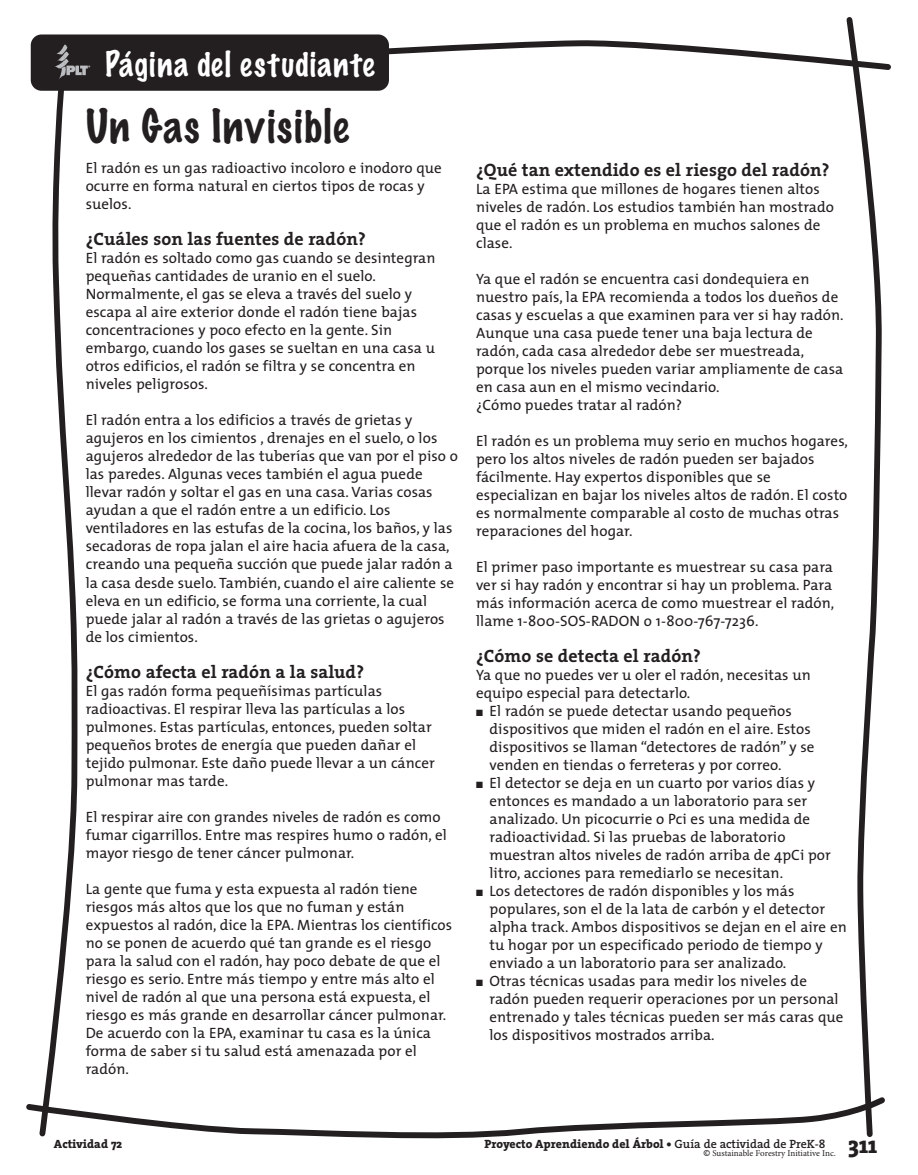
<style>
.page{position:relative;width:918px;height:1175px;background:#fff}
.page>*{position:absolute;margin:0;border:0;box-sizing:border-box;transform-origin:0 0}
.t1{font:100 42px "Marker Felt";letter-spacing:.035em;color:#231f20}
.t2{font:100 31.5px "Marker Felt";letter-spacing:.045em;color:#fff}
.t3{font:800 24px "The Serif";color:#231f20}
.t4{font:700 18px "The Serif";letter-spacing:.005em;color:#231f20}
.t5{font:15px/18px "The Mix";letter-spacing:.005em;color:#231f20}
.t6{font:800 12px "The Serif";color:#231f20}
.t7{font:9px "Minion Pro";color:#231f20}
.s1{font-weight:600}
.s2{font-family:"The Mix"}
</style>
<div class="page">
<svg style="left:381px;top:40px;width:510px;height:51px"></svg>
<svg style="left:26px;top:1097px;width:859px;height:41px"></svg>
<svg style="left:37px;top:90px;width:43px;height:1048px"></svg>
<svg style="left:844px;top:17px;width:39px;height:1121px"></svg>
<div style="left:31px;top:34px;width:358px;height:57px;background:#231f20;border-radius:11px"></div>
<img style="left:55px;top:44px;width:36px;height:35px">
<h2 class="t2" style="left:105px;top:42px;width:271px">Página del estudiante</h2>
<h1 class="t1" style="left:86px;top:97px;width:265px">Un Gas Invisible</h1>
<p class="t5" style="left:86px;top:161px;width:358px">El radón es un gas radioactivo incoloro e inodoro que ocurre en forma natural en ciertos tipos de rocas y suelos.</p>
<p class="t4" style="left:86px;top:233px;width:282px">¿Cuáles son las fuentes de radón?</p>
<p class="t5" style="left:86px;top:251px;width:351px">El radón es soltado como gas cuando se desintegran pequeñas cantidades de uranio en el suelo.<br>Normalmente, el gas se eleva a través del suelo y escapa al aire exterior donde el radón tiene bajas concentraciones y poco efecto en la gente. Sin embargo, cuando los gases se sueltan en una casa u otros edificios, el radón se filtra y se concentra en niveles peligrosos.</p>
<p class="t5" style="left:86px;top:413px;width:374px">El radón entra a los edificios a través de grietas y agujeros en los cimientos , drenajes en el suelo, o los agujeros alrededor de las tuberías que van por el piso o las paredes. Algunas veces también el agua puede llevar radón y soltar el gas en una casa. Varias cosas ayudan a que el radón entre a un edificio. Los ventiladores en las estufas de la cocina, los baños, y las secadoras de ropa jalan el aire hacia afuera de la casa, creando una pequeña succión que puede jalar radón a la casa desde suelo. También, cuando el aire caliente se eleva en un edificio, se forma una corriente, la cual puede jalar al radón a través de las grietas o agujeros de los cimientos.</p>
<p class="t4" style="left:86px;top:665px;width:280px">¿Cómo afecta el radón a la salud?</p>
<p class="t5" style="left:86px;top:683px;width:351px">El gas radón forma pequeñísimas partículas radioactivas. El respirar lleva las partículas a los pulmones. Estas partículas, entonces, pueden soltar pequeños brotes de energía que pueden dañar el tejido pulmonar. Este daño puede llevar a un cáncer pulmonar mas tarde.</p>
<p class="t5" style="left:86px;top:809px;width:363px">El respirar aire con grandes niveles de radón es como fumar cigarrillos. Entre mas respires humo o radón, el mayor riesgo de tener cáncer pulmonar.</p>
<p class="t5" style="left:86px;top:881px;width:368px">La gente que fuma y esta expuesta al radón tiene riesgos más altos que los que no fuman y están expuestos al radón, dice la EPA. Mientras los científicos no se ponen de acuerdo qué tan grande es el riesgo para la salud con el radón, hay poco debate de que el riesgo es serio. Entre más tiempo y entre más alto el nivel de radón al que una persona está expuesta, el riesgo es más grande en desarrollar cáncer pulmonar.<br>De acuerdo con la EPA, examinar tu casa es la única forma de saber si tu salud está amenazada por el radón.</p>
<p class="t4" style="left:476px;top:163px;width:355px">¿Qué tan extendido es el riesgo del radón?</p>
<p class="t5" style="left:476px;top:181px;width:359px">La EPA estima que millones de hogares tienen altos niveles de radón. Los estudios también han mostrado que el radón es un problema en muchos salones de clase.</p>
<p class="t5" style="left:476px;top:271px;width:369px">Ya que el radón se encuentra casi dondequiera en nuestro país, la EPA recomienda a todos los dueños de casas y escuelas a que examinen para ver si hay radón.<br>Aunque una casa puede tener una baja lectura de radón, cada casa alrededor debe ser muestreada, porque los niveles pueden variar ampliamente de casa en casa aun en el mismo vecindario.<br>¿Cómo puedes tratar al radón?</p>
<p class="t5" style="left:476px;top:433px;width:373px">El radón es un problema muy serio en muchos hogares, pero los altos niveles de radón pueden ser bajados fácilmente. Hay expertos disponibles que se especializan en bajar los niveles altos de radón. El costo es normalmente comparable al costo de muchas otras reparaciones del hogar.</p>
<p class="t5" style="left:476px;top:559px;width:360px">El primer paso importante es muestrear su casa para ver si hay radón y encontrar si hay un problema. Para más información acerca de como muestrear el radón, llame 1-800-SOS-RADON o 1-800-767-7236.</p>
<p class="t4" style="left:476px;top:649px;width:226px">¿Cómo se detecta el radón?</p>
<p class="t5" style="left:476px;top:667px;width:336px">Ya que no puedes ver u oler el radón, necesitas un equipo especial para detectarlo.</p>
<p class="t5" style="left:490px;top:703px;width:326px;text-indent:-14px">■ El radón se puede detectar usando pequeños dispositivos que miden el radón en el aire. Estos dispositivos se llaman “detectores de radón” y se venden en tiendas o ferreteras y por correo.</p>
<p class="t5" style="left:490px;top:775px;width:343px;text-indent:-14px">■ El detector se deja en un cuarto por varios días y entonces es mandado a un laboratorio para ser analizado. Un picocurrie o Pci es una medida de radioactividad. Si las pruebas de laboratorio muestran altos niveles de radón arriba de 4pCi por litro, acciones para remediarlo se necesitan.</p>
<p class="t5" style="left:490px;top:883px;width:359px;text-indent:-14px">■ Los detectores de radón disponibles y los más populares, son el de la lata de carbón y el detector alpha track. Ambos dispositivos se dejan en el aire en tu hogar por un especificado periodo de tiempo y enviado a un laboratorio para ser analizado.</p>
<p class="t5" style="left:490px;top:973px;width:355px;text-indent:-14px">■ Otras técnicas usadas para medir los niveles de radón pueden requerir operaciones por un personal entrenado y tales técnicas pueden ser más caras que los dispositivos mostrados arriba.</p>
<p class="t6" style="left:54px;top:1139px;width:70px">Actividad 72</p>
<p class="t6" style="left:484px;top:1139px;width:342px">Proyecto Aprendiendo del Árbol • <span class="s1">Guía de actividad de PreK-8</span></p>
<p class="t7" style="left:703px;top:1147px;width:134px"><span class="s2">©</span> Sustainable Forestry Initiative Inc.</p>
<h3 class="t3" style="left:848px;top:1137px;width:31px">311</h3>
</div>
